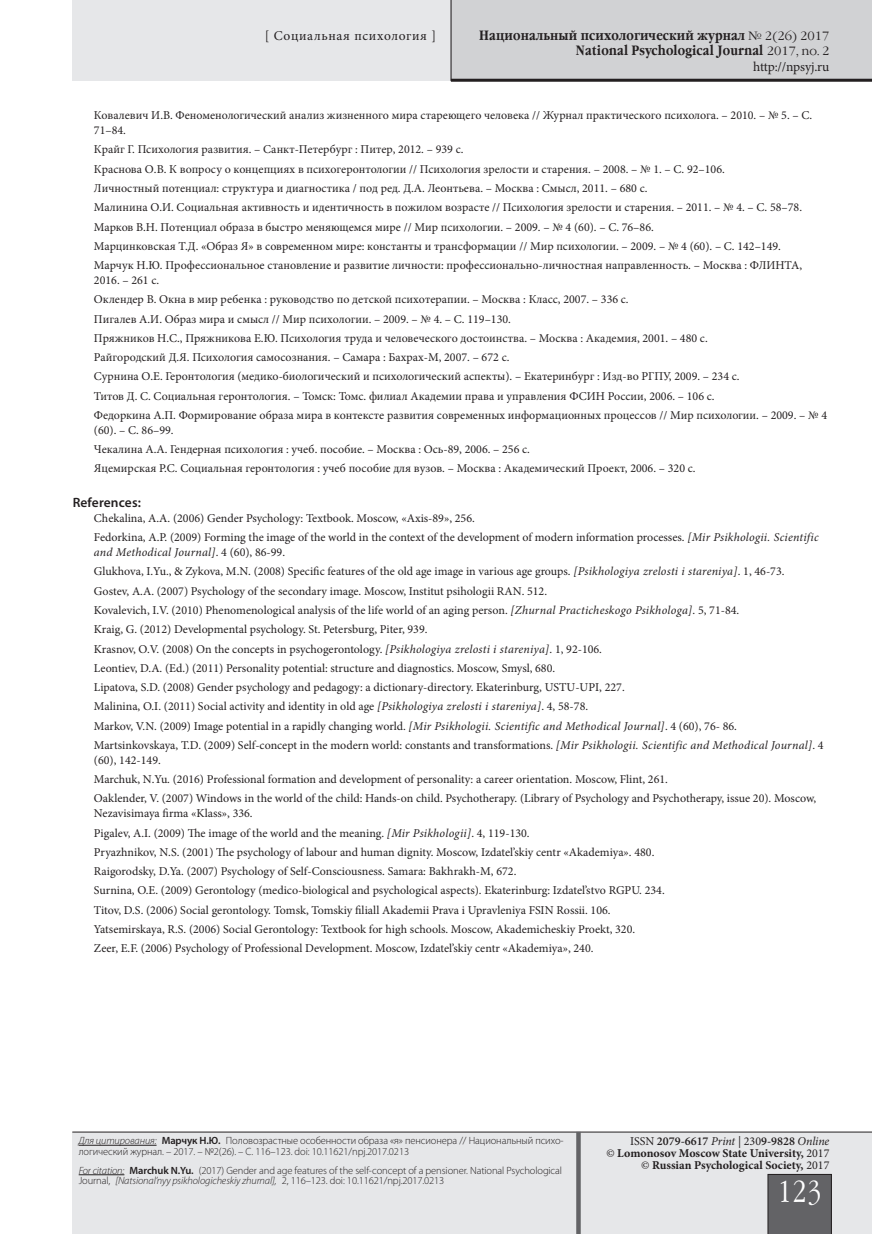
<style>
.page{position:relative;width:872px;height:1234px;background:#fff}
.page>*{position:absolute;margin:0;border:0;box-sizing:border-box;transform-origin:0 0}
.t1{font:30px "Garamond Narrow C";color:#fff}
.t2{font:700 13.5px/15px "Garamond Narrow C";letter-spacing:.01em;color:#231f20;text-align:right}
.t3{font:13.5px "Minion Pro";letter-spacing:.045em;color:#231f20}
.t4{font:13.5px "Minion Pro";letter-spacing:-.015em;color:#231f20}
.t5{font:600 13.5px "Myriad Pro";letter-spacing:.01em;color:#231f20}
.t6{font:12px/19.2px "Minion Pro";color:#231f20}
.t7{font:700 12px/12px "Minion Pro";color:#231f20;text-align:right}
.t8{font:300 10.5px/10.5px "Myriad Pro";letter-spacing:-.01em;color:#231f20}
.s1{font-family:"Garamond C";font-weight:400;font-size:12px}
.s2{font-style:italic}
.s3{font-weight:600}
.s4{font-weight:400}
.s5{font-weight:400;font-style:italic}
</style>
<div class="page">
<div style="left:72px;top:0;width:800px;height:81px;background:#e6e7e9"></div>
<div style="left:451px;top:0;width:421px;height:81px;background:#d1d2d4"></div>
<div style="left:72px;top:1132px;width:800px;height:101px;background:#e6e7e9"></div>
<hr style="left:72px;top:1131px;width:800px;height:1px;background:#231f20">
<div style="left:767px;top:1173px;width:64px;height:60px;background:#636366"></div>
<hr style="left:451px;top:79px;width:421px;height:3px;background:#231f20">
<div style="left:576px;top:1131px;width:5px;height:102px;background:#636366"></div>
<hr style="left:451px;top:0;width:1px;height:81px;background:#231f20">
<hr style="left:79px;top:1144px;width:78px;height:1px;background:#231f20">
<hr style="left:79px;top:1174px;width:45px;height:1px;background:#231f20">
<p class="t3" style="left:265px;top:26px;width:173px">[ Социальная психология ]</p>
<p class="t2" style="left:479px;top:28px;width:352px">Национальный психологический журнал <span class="s1">№ 2(26) 2017<br></span>National Psychological Journal <span class="s1">2017, no. 2</span></p>
<p class="t4" style="left:753px;top:57px;width:78px">http://npsyj.ru</p>
<p class="t6" style="left:94px;top:108px;width:719px;line-height:15px">Ковалевич И.В. Феноменологический анализ жизненного мира стареющего человека // Журнал практического психолога. – 2010. – № 5. – С.<br>71–84.</p>
<p class="t6" style="left:94px;top:140px;width:709px">Крайг Г. Психология развития. – Санкт-Петербург : Питер, 2012. – 939 с.<br>Краснова О.В. К вопросу о концепциях в психогеронтологии // Психология зрелости и старения. – 2008. – № 1. – С. 92–106.<br>Личностный потенциал: структура и диагностика / под ред. Д.А. Леонтьева. – Москва : Смысл, 2011. – 680 с.<br>Малинина О.И. Социальная активность и идентичность в пожилом возрасте // Психология зрелости и старения. – 2011. – № 4. – С. 58–78.<br>Марков В.Н. Потенциал образа в быстро меняющемся мире // Мир психологии. – 2009. – № 4 (60). – С. 76–86.<br>Марцинковская Т.Д. «Образ Я» в современном мире: константы и трансформации // Мир психологии. – 2009. – № 4 (60). – С. 142–149.<br>Марчук Н.Ю. Профессиональное становление и развитие личности: профессионально-личностная направленность. – Москва : ФЛИНТА,</p>
<p class="t6" style="left:94px;top:270px;width:734px">2016. – 261 с.<br>Оклендер В. Окна в мир ребенка : руководство по детской психотерапии. – Москва : Класс, 2007. – 336 с.<br>Пигалев А.И. Образ мира и смысл // Мир психологии. – 2009. – № 4. – С. 119–130.<br>Пряжников Н.С., Пряжникова Е.Ю. Психология труда и человеческого достоинства. – Москва : Академия, 2001. – 480 с.<br>Райгородский Д.Я. Психология самосознания. – Самара : Бахрах-М, 2007. – 672 с.<br>Сурнина О.Е. Геронтология (медико-биологический и психологический аспекты). – Екатеринбург : Изд-во РГПУ, 2009. – 234 с.<br>Титов Д. С. Социальная геронтология. – Томск: Томс. филиал Академии права и управления ФСИН России, 2006. – 106 с.<br>Федоркина А.П. Формирование образа мира в контексте развития современных информационных процессов // Мир психологии. – 2009. – № 4</p>
<p class="t6" style="left:94px;top:420px;width:603px">(60). – С. 86–99.<br>Чекалина А.А. Гендерная психология : учеб. пособие. – Москва : Ось-89, 2006. – 256 с.<br>Яцемирская Р.С. Социальная геронтология : учеб пособие для вузов. – Москва : Академический Проект, 2006. – 320 с.</p>
<p class="t5" style="left:73px;top:493px;width:70px">References:</p>
<p class="t6" style="left:94px;top:508px;width:726px">Chekalina, A.A. (2006) Gender Psychology: Textbook. Moscow, «Axis-89», 256.<br>Fedorkina, A.P. (2009) Forming the image of the world in the context of the development of modern information processes. <span class="s2">[Mir Psikhologii. Scientific</span></p>
<p class="t6" style="left:94px;top:542px;width:731px"><span class="s2">and Methodical Journal]</span>. 4 (60), 86-99.<br>Glukhova, I.Yu., &amp; Zykova, M.N. (2008) Specific features of the old age image in various age groups. <span class="s2">[Psikhologiya zrelosti i stareniya]</span>. 1, 46-73.<br>Gostev, A.A. (2007) Psychology of the secondary image. Moscow, Institut psihologii RAN. 512.<br>Kovalevich, I.V. (2010) Phenomenological analysis of the life world of an aging person. <span class="s2">[Zhurnal Practicheskogo Psikhologa]</span>. 5, 71-84.<br>Kraig, G. (2012) Developmental psychology. St. Petersburg, Piter, 939.<br>Krasnov, O.V. (2008) On the concepts in psychogerontology. <span class="s2">[Psikhologiya zrelosti i stareniya]</span>. 1, 92-106.<br>Leontiev, D.A. (Ed.) (2011) Personality potential: structure and diagnostics. Moscow, Smysl, 680.<br>Lipatova, S.D. (2008) Gender psychology and pedagogy: a dictionary-directory. Ekaterinburg, USTU-UPI, 227.<br>Malinina, O.I. (2011) Social activity and identity in old age <span class="s2">[Psikhologiya zrelosti i stareniya]</span>. 4, 58-78.<br>Markov, V.N. (2009) Image potential in a rapidly changing world. <span class="s2">[Mir Psikhologii. Scientific and Methodical Journal]</span>. 4 (60), 76- 86.<br>Martsinkovskaya, T.D. (2009) Self-concept in the modern world: constants and transformations. <span class="s2">[Mir Psikhologii. Scientific and Methodical Journal]</span>. 4</p>
<p class="t6" style="left:94px;top:750px;width:723px">(60), 142-149.<br>Marchuk, N.Yu. (2016) Professional formation and development of personality: a career orientation. Moscow, Flint, 261.<br>Oaklender, V. (2007) Windows in the world of the child: Hands-on child. Psychotherapy. (Library of Psychology and Psychotherapy, issue 20). Moscow,</p>
<p class="t6" style="left:94px;top:803px;width:572px">Nezavisimaya firma «Klass», 336.<br>Pigalev, A.I. (2009) The image of the world and the meaning. <span class="s2">[Mir Psikhologii]</span>. 4, 119-130.<br>Pryazhnikov, N.S. (2001) The psychology of labour and human dignity. Moscow, Izdatel’skiy centr «Akademiya». 480.<br>Raigorodsky, D.Ya. (2007) Psychology of Self-Consciousness. Samara: Bakhrakh-M, 672.<br>Surnina, O.E. (2009) Gerontology (medico-biological and psychological aspects). Ekaterinburg: Izdatel’stvo RGPU. 234.<br>Titov, D.S. (2006) Social gerontology. Tomsk, Tomskiy filiall Akademii Prava i Upravleniya FSIN Rossii. 106.<br>Yatsemirskaya, R.S. (2006) Social Gerontology: Textbook for high schools. Moscow, Akademicheskiy Proekt, 320.<br>Zeer, E.F. (2006) Psychology of Professional Development. Moscow, Izdatel’skiy centr «Akademiya», 240.</p>
<p class="t8" style="left:79px;top:1134px;width:486px"><span class="s2">Для цитирования:</span> <span class="s3">Марчук Н.Ю.</span> Половозрастные особенности образа «я» пенсионера // Национальный психо&shy;логический журнал. – 2017. – №2(26). – С. 116–123. doi: 10.11621/npj.2017.0213</p>
<p class="t8" style="left:79px;top:1164px;width:485px"><span class="s2">For citation:</span> <span class="s3">Marchuk N.Yu.</span> (2017) Gender and age features of the self-concept of a pensioner. National Psychological<br>Journal, <span class="s2">[Natsional’nyy psikhologicheskiy zhurnal],</span> 2, 116–123. doi: 10.11621/npj.2017.0213</p>
<p class="t7" style="left:606px;top:1134px;width:225px"><span class="s4">ISSN</span> <span class="s3">2079-6617</span> <span class="s5">Print</span> <span class="s4">| 230</span><span class="s3">9-9828</span> <span class="s5">Online<br>©</span> Lomonosov Moscow State University, <span class="s4">2017 ©</span> Russian Psychological Society, <span class="s4">2017</span></p>
<h1 class="t1" style="left:777px;top:1175px;width:46px">123</h1>
</div>
